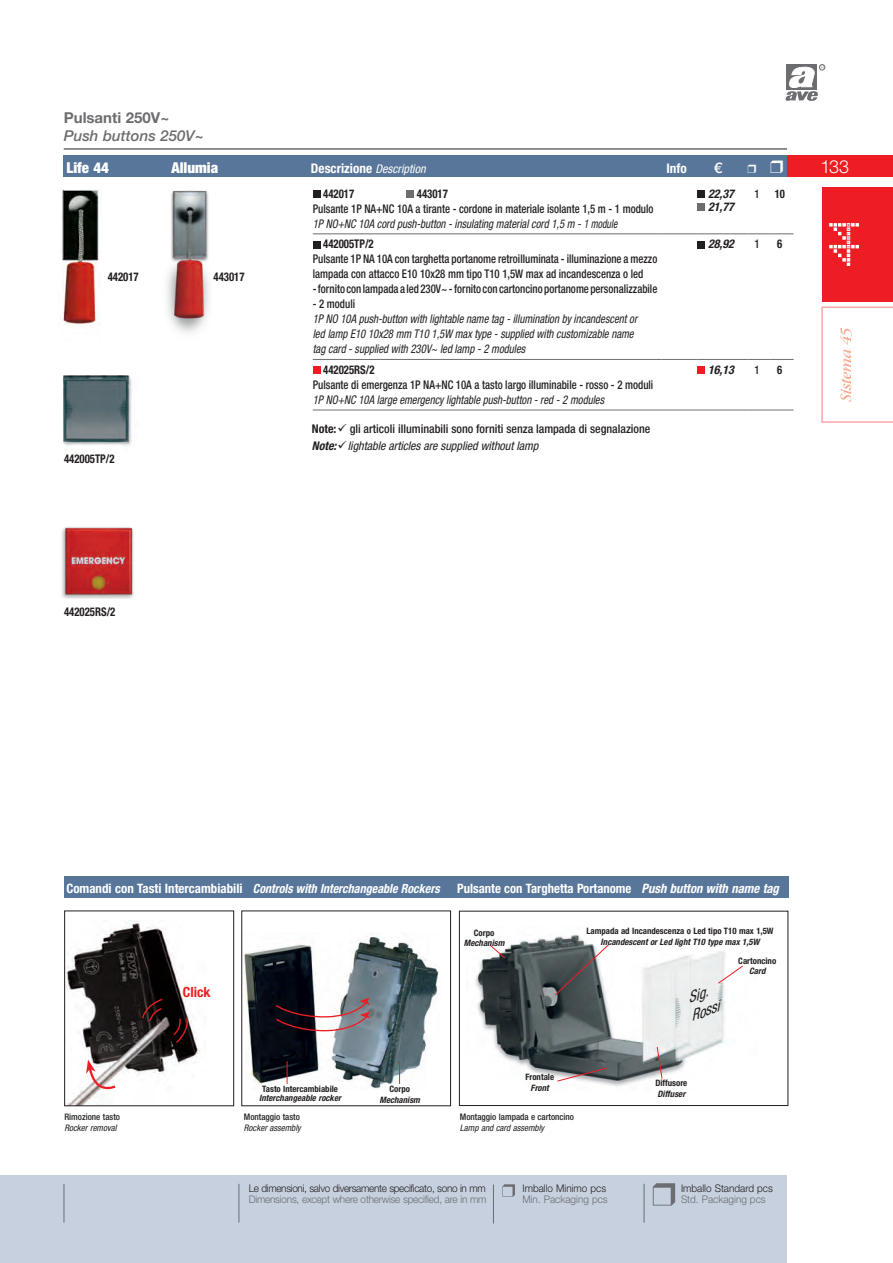
<style>
.page{position:relative;width:893px;height:1263px;background:#fff}
.page>*{position:absolute;margin:0;border:0;box-sizing:border-box;transform-origin:0 0}
.t1{font:300 18px "Helvetica Neue LT Std";color:#fff}
.t2{font:italic 500 15px "Helvetica Neue LT Std";color:#6c6d70}
.t3{font:900 condensed 15px "Helvetica Neue LT Std";color:#fff}
.t4{font:700 15px "Helvetica Neue LT Std";color:#6c6d70}
.t5{font:italic condensed 14.85px/17.9px "Helvetica Neue LT Std";color:#231f20}
.t6{font:500 14.7px "Helvetica Neue LT Std";color:#fff}
.t7{font:700 condensed 14.1px "Helvetica Neue LT Std";color:#ee1d23}
.t8{font:700 condensed 13.2px "Helvetica Neue LT Std";color:#fff}
.t9{font:700 condensed 12.9px "Helvetica Neue LT Std";color:#fff}
.t10{font:italic 700 condensed 12.75px "Helvetica Neue LT Std";color:#fff;scale:.95 1}
.t11{font:500 condensed 12px/15px "Helvetica Neue LT Std";color:#231f20;scale:.9 1}
.t12{font:italic condensed 12px/15px "Helvetica Neue LT Std";color:#231f20;scale:.9 1}
.t13{font:500 condensed 12px/16.5px "Helvetica Neue LT Std";color:#231f20}
.t14{font:700 condensed 12px "Helvetica Neue LT Std";color:#231f20;scale:.9 1}
.t15{font:italic 700 condensed 12px/13.5px "Helvetica Neue LT Std";color:#231f20}
.t16{font:700 condensed 11.7px "Helvetica Neue LT Std";color:#231f20;scale:.9 1}
.t17{font:500 condensed 11.7px "Helvetica Neue LT Std";color:#231f20;scale:.9 1}
.t18{font:300 10.5px "Helvetica Neue LT Std";letter-spacing:-.03em;color:#231f20;scale:.95 1}
.t19{font:300 10.5px "Helvetica Neue LT Std";letter-spacing:-.02em;color:#6c6d70;scale:.95 1}
.t20{font:300 10.5px "Helvetica Neue LT Std";color:#231f20;scale:.95 1}
.t21{font:300 10.5px "Helvetica Neue LT Std";color:#6c6d70;scale:.95 1}
.t22{font:500 condensed 9px "Helvetica Neue LT Std";color:#231f20}
.t23{font:italic condensed 9px "Helvetica Neue LT Std";color:#231f20}
.t24{font:700 condensed 8.85px "Helvetica Neue LT Std";color:#231f20}
.t25{font:italic 700 condensed 8.85px "Helvetica Neue LT Std";color:#231f20}
.s1{font-weight:400;font-style:italic;font-size:12px}
.s2{font-weight:700}
.s3{font-weight:700;font-style:italic}
.s4{font-weight:400;font-style:italic}
.s5{font-style:normal;font-size:12.9px}
.s6{font-style:italic}
</style>
<div class="page">
<div style="left:787px;top:155px;width:106px;height:22px;background:#ee1d23"></div>
<div style="left:63px;top:155px;width:724px;height:22px;background:#58769a"></div>
<hr style="left:64px;top:149px;width:723px;height:1px;background:#231f20">
<svg style="left:785px;top:64px;width:40px;height:37px"></svg>
<div style="left:0;top:1175px;width:787px;height:88px;background:#c6d0de"></div>
<hr style="left:239px;top:1184px;width:1px;height:38px;background:#6c6d70">
<hr style="left:493px;top:1184px;width:1px;height:39px;background:#6c6d70">
<hr style="left:64px;top:1184px;width:1px;height:38px;background:#6c6d70">
<hr style="left:644px;top:1184px;width:1px;height:38px;background:#6c6d70">
<svg style="left:502px;top:1184px;width:13px;height:13px"></svg>
<svg style="left:653px;top:1183px;width:22px;height:22px"></svg>
<div style="left:822px;top:187px;width:71px;height:115px;background:#ee1d23"></div>
<svg style="left:829px;top:223px;width:30px;height:43px"></svg>
<svg style="left:821px;top:306px;width:72px;height:117px"></svg>
<img style="left:64px;top:376px;width:68px;height:70px">
<img style="left:61px;top:527px;width:73px;height:72px">
<img style="left:62px;top:190px;width:37px;height:135px">
<img style="left:166px;top:190px;width:43px;height:143px">
<img style="left:66px;top:920px;width:135px;height:184px">
<div style="left:64px;top:911px;width:170px;height:195px;border:1px solid #231f20"></div>
<div style="left:64px;top:877px;width:725px;height:21px;background:#58769a"></div>
<svg style="left:141px;top:998px;width:23px;height:24px"></svg>
<svg style="left:171px;top:1016px;width:20px;height:28px"></svg>
<svg style="left:86px;top:1059px;width:31px;height:37px"></svg>
<img style="left:244px;top:934px;width:196px;height:155px">
<svg style="left:276px;top:997px;width:94px;height:34px"></svg>
<svg style="left:287px;top:1061px;width:1px;height:23px"></svg>
<svg style="left:399px;top:1061px;width:1px;height:23px"></svg>
<img style="left:475px;top:934px;width:250px;height:153px">
<div style="left:459px;top:911px;width:329px;height:195px;border:1px solid #231f20"></div>
<svg style="left:489px;top:944px;width:16px;height:14px"></svg>
<svg style="left:555px;top:944px;width:54px;height:51px"></svg>
<svg style="left:557px;top:1068px;width:50px;height:13px"></svg>
<svg style="left:718px;top:965px;width:25px;height:19px"></svg>
<svg style="left:657px;top:1046px;width:5px;height:33px"></svg>
<hr style="left:313px;top:234px;width:349px;height:1px;background:#6c6d70">
<hr style="left:662px;top:234px;width:35px;height:1px;background:#6c6d70">
<hr style="left:697px;top:234px;width:51px;height:1px;background:#6c6d70">
<svg style="left:748px;top:234px;width:45px;height:1px"></svg>
<hr style="left:313px;top:359px;width:349px;height:1px;background:#6c6d70">
<hr style="left:662px;top:359px;width:35px;height:1px;background:#6c6d70">
<hr style="left:697px;top:359px;width:51px;height:1px;background:#6c6d70">
<svg style="left:748px;top:359px;width:45px;height:1px"></svg>
<hr style="left:313px;top:410px;width:349px;height:1px;background:#6c6d70">
<hr style="left:662px;top:410px;width:35px;height:1px;background:#6c6d70">
<hr style="left:697px;top:410px;width:51px;height:1px;background:#6c6d70">
<svg style="left:748px;top:410px;width:45px;height:1px"></svg>
<div style="left:313px;top:190px;width:8px;height:8px;background:#231f20"></div>
<div style="left:406px;top:190px;width:8px;height:8px;background:#6c6d70"></div>
<div style="left:697px;top:190px;width:8px;height:8px;background:#231f20"></div>
<div style="left:697px;top:204px;width:8px;height:7px;background:#6c6d70"></div>
<div style="left:313px;top:241px;width:8px;height:7px;background:#231f20"></div>
<div style="left:697px;top:241px;width:8px;height:7px;background:#231f20"></div>
<div style="left:313px;top:366px;width:8px;height:8px;background:#ee1d23"></div>
<div style="left:697px;top:366px;width:8px;height:8px;background:#ee1d23"></div>
<p class="t4" style="left:64px;top:108px;width:107px">Pulsanti 250V~</p>
<p class="t2" style="left:64px;top:127px;width:141px">Push buttons 250V~</p>
<p class="t3" style="left:66px;top:158px;width:44px">Life 44</p>
<p class="t3" style="left:171px;top:158px;width:48px">Allumia</p>
<p class="t8" style="left:311px;top:160px;width:116px">Descrizione <span class="s1">Description</span></p>
<p class="t8" style="left:666px;top:160px;width:22px">Info</p>
<p class="t6" style="left:714px;top:159px;width:10px">€</p>
<h1 class="t1" style="left:820px;top:156px;width:30px">133</h1>
<p class="t14" style="left:108px;top:269px;width:36px">442017</p>
<p class="t14" style="left:213px;top:269px;width:36px">443017</p>
<p class="t14" style="left:64px;top:451px;width:58px">442005TP/2</p>
<p class="t14" style="left:64px;top:605px;width:59px">442025RS/2</p>
<p class="t14" style="left:323px;top:186px;width:36px">442017</p>
<p class="t14" style="left:417px;top:186px;width:36px">443017</p>
<p class="t11" style="left:313px;top:201px;width:380px">Pulsante 1P NA+NC 10A a tirante - cordone in materiale isolante 1,5 m - 1 modulo</p>
<p class="t12" style="left:313px;top:216px;width:340px">1P NO+NC 10A cord push-button - insulating material cord 1,5 m - 1 module</p>
<p class="t14" style="left:323px;top:237px;width:58px">442005TP/2</p>
<p class="t11" style="left:313px;top:251px;width:384px">Pulsante 1P NA 10A con targhetta portanome retroilluminata - illuminazione a mezzo lampada con attacco E10 10x28 mm tipo T10 1,5W max ad incandescenza o led</p>
<p class="t11" style="left:313px;top:281px;width:384px">- fornito con lampada a led 230V~ - fornito con cartoncino portanome personalizzabile</p>
<p class="t11" style="left:313px;top:296px;width:49px">- 2 moduli</p>
<p class="t12" style="left:313px;top:312px;width:362px">1P NO 10A push-button with lightable name tag - illumination by incandescent or led lamp E10 10x28 mm T10 1,5W max type - supplied with customizable name tag card - supplied with 230V~ led lamp - 2 modules</p>
<p class="t14" style="left:323px;top:362px;width:59px">442025RS/2</p>
<p class="t11" style="left:313px;top:377px;width:380px">Pulsante di emergenza 1P NA+NC 10A a tasto largo illuminabile - rosso - 2 moduli</p>
<p class="t12" style="left:313px;top:393px;width:325px">1P NO+NC 10A large emergency lightable push-button - red - 2 modules</p>
<p class="t13" style="left:312px;top:420px;width:340px"><span class="s2">Note:</span>✓ gli articoli illuminabili sono forniti senza lampada di segnalazione<br><span class="s3">Note:</span>✓<span class="s4">lightable articles are supplied without lamp</span></p>
<p class="t15" style="left:708px;top:187px;width:27px">22,37<br>21,77</p>
<p class="t17" style="left:755px;top:187px;width:7px">1</p>
<p class="t16" style="left:775px;top:186px;width:13px">10</p>
<p class="t15" style="left:708px;top:238px;width:27px">28,92</p>
<p class="t11" style="left:755px;top:236px;width:7px">1</p>
<p class="t14" style="left:777px;top:237px;width:7px">6</p>
<p class="t15" style="left:708px;top:363px;width:27px">16,13</p>
<p class="t17" style="left:755px;top:363px;width:7px">1</p>
<p class="t16" style="left:777px;top:363px;width:7px">6</p>
<p class="t10" style="left:66px;top:880px;width:395px"><span class="s5">Comandi con Tasti Intercambiabili</span> Controls with Interchangeable Rockers</p>
<p class="t9" style="left:457px;top:881px;width:323px">Pulsante con Targhetta Portanome <span class="s6">Push button with name tag</span></p>
<p class="t22" style="left:64px;top:1111px;width:57px">Rimozione tasto</p>
<p class="t23" style="left:64px;top:1122px;width:54px">Rocker removal</p>
<p class="t7" style="left:183px;top:983px;width:29px">Click</p>
<p class="t24" style="left:262px;top:1083px;width:77px">Tasto Intercambiabile</p>
<p class="t25" style="left:259px;top:1092px;width:83px">Interchangeable rocker</p>
<p class="t22" style="left:244px;top:1111px;width:58px">Montaggio tasto</p>
<p class="t23" style="left:244px;top:1122px;width:59px">Rocker assembly</p>
<p class="t24" style="left:389px;top:1083px;width:22px">Corpo</p>
<p class="t25" style="left:379px;top:1094px;width:42px">Mechanism</p>
<p class="t24" style="left:474px;top:927px;width:22px">Corpo</p>
<p class="t25" style="left:464px;top:938px;width:42px">Mechanism</p>
<p class="t24" style="left:586px;top:926px;width:189px">Lampada ad Incandescenza o Led tipo T10 max 1,5W</p>
<p class="t25" style="left:601px;top:936px;width:160px">Incandescent or Led light T10 type max 1,5W</p>
<p class="t5" style="left:681px;top:991px;width:31px;rotate:-20deg">Sig.<br>Rossi</p>
<p class="t24" style="left:738px;top:955px;width:40px">Cartoncino</p>
<p class="t25" style="left:749px;top:966px;width:18px">Card</p>
<p class="t24" style="left:525px;top:1071px;width:30px">Frontale</p>
<p class="t25" style="left:531px;top:1082px;width:20px">Front</p>
<p class="t22" style="left:460px;top:1111px;width:116px">Montaggio lampada e cartoncino</p>
<p class="t23" style="left:460px;top:1122px;width:86px">Lamp and card assembly</p>
<p class="t24" style="left:655px;top:1077px;width:33px">Diffusore</p>
<p class="t25" style="left:657px;top:1088px;width:29px">Diffuser</p>
<p class="t18" style="left:249px;top:1182px;width:251px">Le dimensioni, salvo diversamente specificato, sono in mm</p>
<p class="t19" style="left:249px;top:1192px;width:252px">Dimensions, except where otherwise specified, are in mm</p>
<p class="t20" style="left:522px;top:1182px;width:90px">Imballo Minimo pcs</p>
<p class="t21" style="left:522px;top:1192px;width:91px">Min. Packaging pcs</p>
<p class="t20" style="left:681px;top:1182px;width:98px">Imballo Standard pcs</p>
<p class="t21" style="left:681px;top:1192px;width:91px">Std. Packaging pcs</p>
</div>
